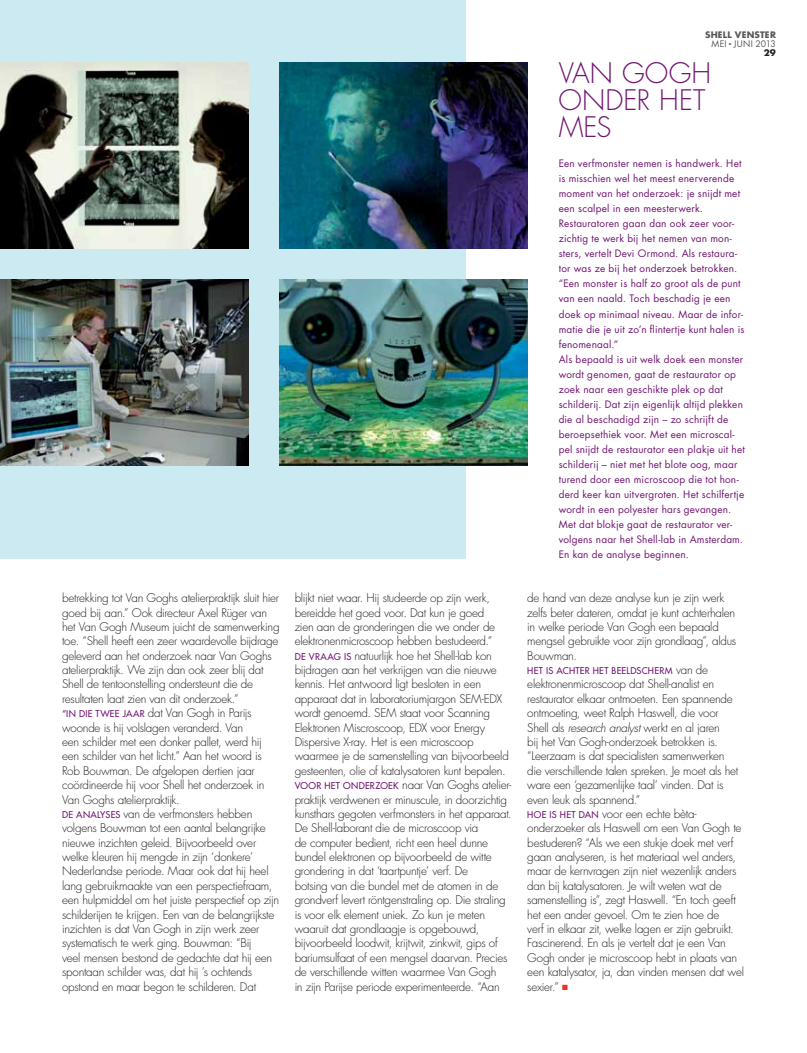
<style>
.page{position:relative;width:807px;height:1053px;background:#fff}
.page>*{position:absolute;margin:0;border:0;box-sizing:border-box;transform-origin:0 0}
.t1{font:300 27.5px/26.9px "Futura";letter-spacing:.005em;color:#701471}
.t2{font:300 11.62px/14.4px "Futura";letter-spacing:-.02em;color:#231f20}
.t3{font:10px/15px "Futura";letter-spacing:.02em;color:#701471}
.t4{font:9.12px "Futura";letter-spacing:.025em;color:#701471}
.t5{font:700 8.75px "Futura";letter-spacing:.02em;color:#58595b}
.t6{font:8.75px "Futura";letter-spacing:.015em;color:#58595b}
.t7{font:700 8.75px "Futura";color:#231f20}
.s1{font-weight:400;font-size:9.12px;color:#701471}
.s2{font-weight:300;font-size:11.62px;color:#231f20}
.s3{font-style:italic}
</style>
<div class="page">
<div style="left:0;top:0;width:465px;height:558px;background:#cbeaf1"></div>
<img style="left:0;top:62px;width:248px;height:186px">
<img style="left:0;top:279px;width:248px;height:186px">
<img style="left:279px;top:62px;width:248px;height:186px">
<img style="left:279px;top:279px;width:248px;height:186px">
<p class="t5" style="left:704px;top:30px;width:72px">SHELL VENSTER</p>
<p class="t6" style="left:711px;top:38px;width:66px">MEI JUNI 2013</p>
<p class="t7" style="left:763px;top:47px;width:14px">29</p>
<h1 class="t1" style="left:558px;top:62px;width:154px">VAN GOGH<br>ONDER HET<br>MES</h1>
<p class="t3" style="left:558px;top:156px;width:188px">Een verfmonster nemen is handwerk. Het is misschien wel het meest enerverende moment van het onderzoek: je snijdt met een scalpel in een meesterwerk.<br>Restauratoren gaan dan ook zeer voor&shy;zichtig te werk bij het nemen van mon&shy;sters, vertelt Devi Ormond. Als restaura&shy;tor was ze bij het onderzoek betrokken. “Een monster is half zo groot als de punt van een naald. Toch beschadig je een doek op minimaal niveau. Maar de infor&shy;matie die je uit zo’n flintertje kunt halen is fenomenaal.”<br>Als bepaald is uit welk doek een monster wordt genomen, gaat de restaurator op zoek naar een geschikte plek op dat schilderij. Dat zijn eigenlijk altijd plekken die al beschadigd zijn – zo schrijft de beroepsethiek voor. Met een microscal&shy;pel snijdt de restaurator een plakje uit het schilderij – niet met het blote oog, maar turend door een microscoop die tot hon&shy;derd keer kan uitvergroten. Het schilfertje wordt in een polyester hars gevangen.<br>Met dat blokje gaat de restaurator ver&shy;volgens naar het Shell-lab in Amsterdam.<br>En kan de analyse beginnen.</p>
<p class="t2" style="left:62px;top:591px;width:219px">betrekking tot Van Goghs atelierpraktijk sluit hier goed bij aan.” Ook directeur Axel Rüger van het Van Gogh Museum juicht de samenwerking toe. “Shell heeft een zeer waardevolle bijdrage geleverd aan het onderzoek naar Van Goghs atelierpraktijk. We zijn dan ook zeer blij dat Shell de tentoonstelling ondersteunt die de resultaten laat zien van dit onderzoek.”<br><span class="s1">“IN DIE TWEE JAAR</span> dat Van Gogh in Parijs woonde is hij volslagen veranderd. Van<br>een schilder met een donker pallet, werd hij een schilder van het licht.” Aan het woord is Rob Bouwman. De afgelopen dertien jaar coördineerde hij voor Shell het onderzoek in Van Goghs atelierpraktijk.<br><span class="s1">DE ANALYSES</span> van de verfmonsters hebben volgens Bouwman tot een aantal belangrijke nieuwe inzichten geleid. Bijvoorbeeld over welke kleuren hij mengde in zijn ‘donkere’ Nederlandse periode. Maar ook dat hij heel lang gebruikmaakte van een perspectiefraam, een hulpmiddel om het juiste perspectief op zijn schilderijen te krijgen. Een van de belangrijkste inzichten is dat Van Gogh in zijn werk zeer systematisch te werk ging. Bouwman: “Bij<br>veel mensen bestond de gedachte dat hij een spontaan schilder was, dat hij ’s ochtends opstond en maar begon te schilderen. Dat</p>
<p class="t2" style="left:294px;top:591px;width:218px">blijkt niet waar. Hij studeerde op zijn werk, bereidde het goed voor. Dat kun je goed<br>zien aan de gronderingen die we onder de elektronenmicroscoop hebben bestudeerd.”<br><span class="s1">DE VRAAG IS</span> natuurlijk hoe het Shell-lab kon bijdragen aan het verkrijgen van die nieuwe kennis. Het antwoord ligt besloten in een apparaat dat in laboratoriumjargon SEM-EDX wordt genoemd. SEM staat voor Scanning Elektronen Miscroscoop, EDX voor Energy Dispersive X-ray. Het is een microscoop waarmee je de samenstelling van bijvoorbeeld gesteenten, olie of katalysatoren kunt bepalen.<br><span class="s1">VOOR HET ONDERZOEK</span> naar Van Goghs atelier&shy;praktijk verdwenen er minuscule, in doorzichtig kunsthars gegoten verfmonsters in het apparaat.<br>De Shell-laborant die de microscoop via<br>de computer bedient, richt een heel dunne bundel elektronen op bijvoorbeeld de witte grondering in dat ‘taartpuntje’ verf. De<br>botsing van die bundel met de atomen in de grondverf levert röntgenstraling op. Die straling is voor elk element uniek. Zo kun je meten waaruit dat grondlaagje is opgebouwd, bijvoorbeeld loodwit, krijtwit, zinkwit, gips of bariumsulfaat of een mengsel daarvan. Precies de verschillende witten waarmee Van Gogh<br>in zijn Parijse periode experimenteerde. “Aan</p>
<p class="t2" style="left:527px;top:591px;width:210px">de hand van deze analyse kun je zijn werk zelfs beter dateren, omdat je kunt achterhalen in welke periode Van Gogh een bepaald mengsel gebruikte voor zijn grondlaag”, aldus Bouwman.</p>
<p class="t4" style="left:527px;top:666px;width:182px">HET IS ACHTER HET BEELDSCHERM <span class="s2">van de</span></p>
<p class="t2" style="left:527px;top:678px;width:218px">elektronenmicroscoop dat Shell-analist en restaurator elkaar ontmoeten. Een spannende ontmoeting, weet Ralph Haswell, die voor<br>Shell als <span class="s3">research analyst</span> werkt en al jaren<br>bij het Van Gogh-onderzoek betrokken is. “Leerzaam is dat specialisten samenwerken<br>die verschillende talen spreken. Je moet als het ware een ‘gezamenlijke taal’ vinden. Dat is even leuk als spannend.”<br><span class="s1">HOE IS HET DAN</span> voor een echte bèta&shy;onderzoeker als Haswell om een Van Gogh te bestuderen? “Als we een stukje doek met verf gaan analyseren, is het materiaal wel anders, maar de kernvragen zijn niet wezenlijk anders dan bij katalysatoren. Je wilt weten wat de samenstelling is”, zegt Haswell. “En toch geeft het een ander gevoel. Om te zien hoe de<br>verf in elkaar zit, welke lagen er zijn gebruikt.<br>Fascinerend. En als je vertelt dat je een Van Gogh onder je microscoop hebt in plaats van een katalysator, ja, dan vinden mensen dat wel sexier.”</p>
</div>
